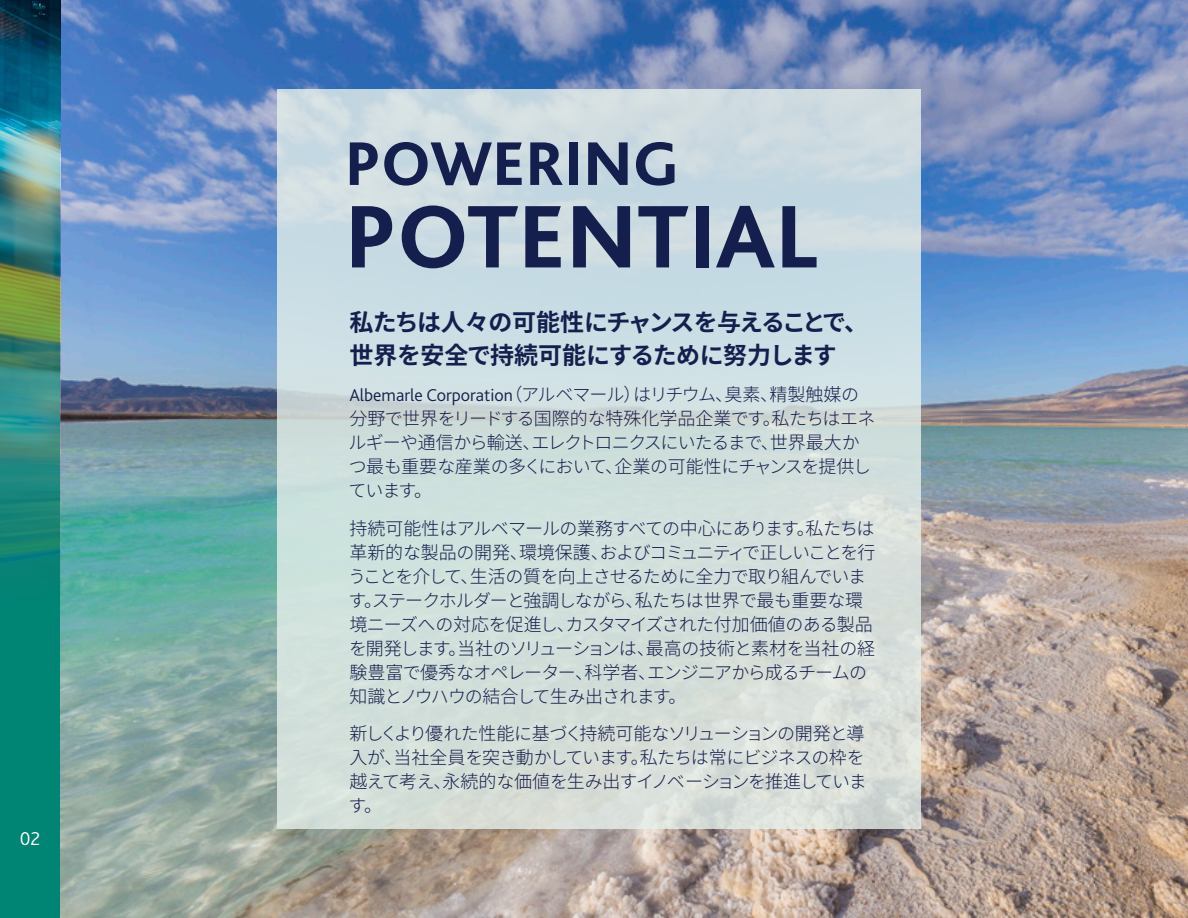
<style>
.page{position:relative;width:1188px;height:918px;background:#fff}
.page>*{position:absolute;margin:0;border:0;box-sizing:border-box;transform-origin:0 0}
.t1{font:800 93px "Bliss 2";color:#151f4d}
.t2{font:800 64.5px "Bliss 2";color:#151f4d}
.t3{font:700 24px/33px "Noto Sans CJ Kjp";letter-spacing:-.03em;color:#151f4d}
.t4{font:300 19.5px "Bliss";color:#fff}
.t5{font:300 18px/24px "Noto Sans CJ Kjp";letter-spacing:-.045em;color:#151f4d}
.s1{font-family:"Bliss"}
</style>
<div class="page">
<img style="left:60px;top:0;width:1128px;height:918px">
<div style="left:277px;top:89px;width:644px;height:740px;background:linear-gradient(to bottom,#c9dce4,#d7e1d8)"></div>
<div style="left:0;top:0;width:60px;height:918px;background:#008575"></div>
<img style="left:0;top:0;width:60px;height:562px">
<p class="t4" style="left:20px;top:826px;width:22px">02</p>
<p class="t2" style="left:345px;top:123px;width:336px">POWERING</p>
<p class="t1" style="left:345px;top:179px;width:475px">POTENTIAL</p>
<p class="t3" style="left:349px;top:306px;width:520px">私たちは人々の可能性にチャンスを与えることで、世界を安全で持続可能にするために努力します</p>
<p class="t5" style="left:349px;top:383px;width:529px"><span class="s1">Albemarle Corporation</span>（アルベマール）はリチウム、臭素、精製触媒の分野で世界をリードする国際的な特殊化学品企業です。私たちはエネルギーや通信から輸送、エレクトロニクスにいたるまで、世界最大かつ最も重要な産業の多くにおいて、企業の可能性にチャンスを提供しています。</p>
<p class="t5" style="left:348px;top:517px;width:529px">持続可能性はアルベマールの業務すべての中心にあります。私たちは革新的な製品の開発、環境保護、およびコミュニティで正しいことを行うことを介して、生活の質を向上させるために全力で取り組んでいます。ステークホルダーと強調しながら、私たちは世界で最も重要な環境ニーズへの対応を促進し、カスタマイズされた付加価値のある製品を開発します。当社のソリューションは、最高の技術と素材を当社の経験豊富で優秀なオペレーター、科学者、エンジニアから成るチームの知識とノウハウの結合して生み出されます。</p>
<p class="t5" style="left:348px;top:722px;width:520px">新しくより優れた性能に基づく持続可能なソリューションの開発と導入が、当社全員を突き動かしています。私たちは常にビジネスの枠を越えて考え、永続的な価値を生み出すイノベーションを推進しています。</p>
</div>
